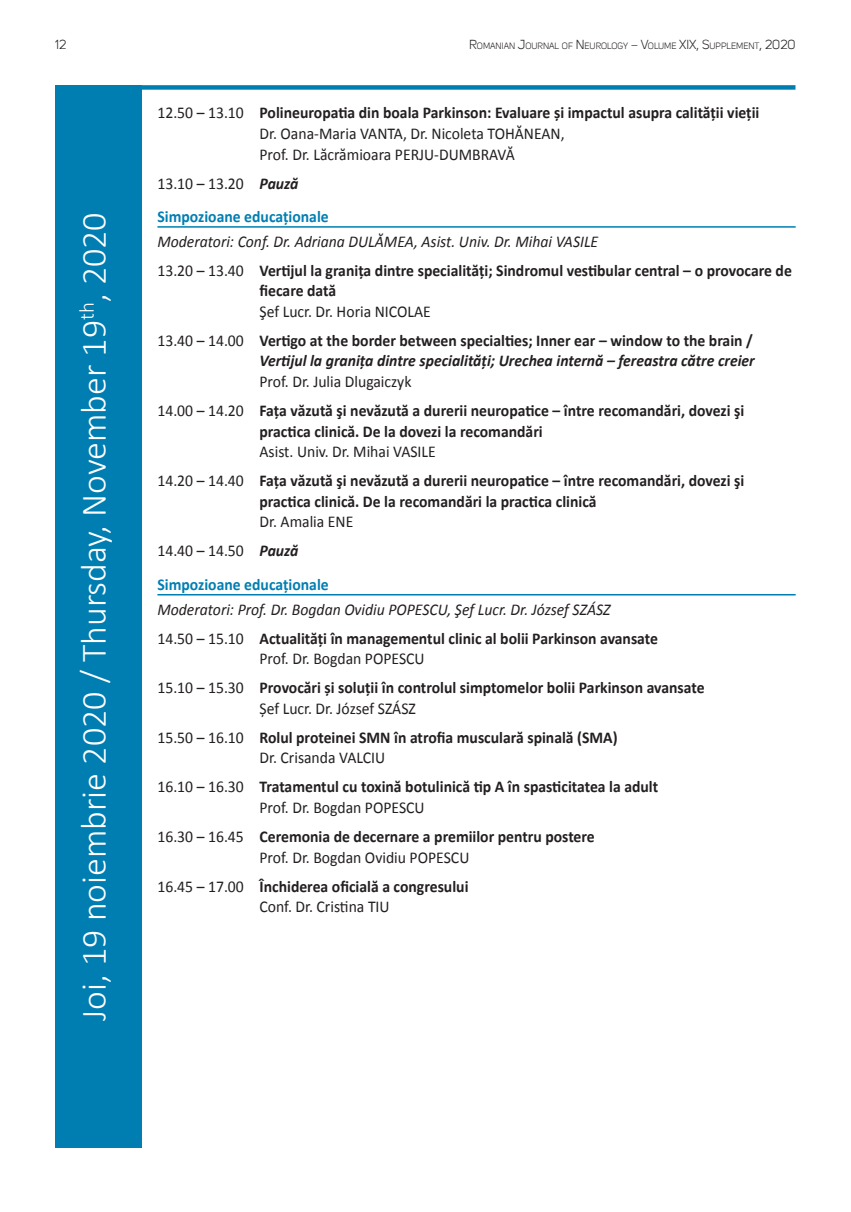
<style>
.page{position:relative;width:851px;height:1212px;background:#fff}
.page>*{position:absolute;margin:0;border:0;box-sizing:border-box;transform-origin:0 0}
.t1{font:300 36px "Calibri";color:#fff}
.t2{font:700 16.5px/29.1px "Calibri";color:#231f20;scale:.95 1}
.t3{font:16.5px/20.5px "Calibri";color:#231f20;scale:.95 1}
.t4{font:italic 16.5px/29.1px "Calibri";color:#231f20;scale:.95 1}
.t5{font:italic 700 16.5px "Calibri";color:#231f20;scale:.95 1}
.t6{font:700 16.5px/33.3px "Calibri";color:#007eb2;scale:.95 1}
.t7{font:12.75px "Uni Sans";color:#231f20}
.t8{font:8.85px "Uni Sans";color:#231f20}
.s1{font-size:12.75px}
.s2{font-weight:700}
.s3{font-weight:400;color:#231f20}
.s4{font-style:italic;color:#231f20}
.s5{font-weight:400;font-style:italic}
.s6{font-weight:400}
.s7{font-weight:700;font-style:italic}
.s8{font-style:normal}
.s9{font-weight:700;font-style:normal}
</style>
<div class="page">
<div style="left:55px;top:85px;width:87px;height:1063px;background:#007eb2"></div>
<hr style="left:157px;top:226px;width:638px;height:2px;background:#007eb2">
<hr style="left:157px;top:594px;width:638px;height:1px;background:#007eb2">
<div style="left:55px;top:85px;width:740px;height:5px;background:#007eb2"></div>
<p class="t7" style="left:55px;top:38px;width:13px">12</p>
<p class="t8" style="left:469px;top:41px;width:328px"><span class="s1">R</span>OMANIAN <span class="s1">J</span>OURNAL OF <span class="s1">N</span> EUROLOGY <span class="s1">– V</span>OLUME <span class="s1">XIX,</span> <span class="s1">S</span>UPPLEMENT<span class="s1">, 2020</span></p>
<h1 class="t1" style="left:71px;top:1021px;width:810px;rotate:-90deg">Joi, 19 noiembrie 2020 / Thursday, November 19<sup>th</sup>, 2020</h1>
<p class="t3" style="left:259px;top:102px;width:527px;text-indent:-102px">12.50 – 13.10 <span class="s2">Polineuropatia din boala Parkinson: Evaluare și impactul asupra calității vieții<br></span>Dr. Oana-Maria VANTA, Dr. Nicoleta TOHĂNEAN,<br>Prof. Dr. Lăcrămioara PERJU-DUMBRAVĂ</p>
<p class="t6" style="left:157px;top:166px;width:182px"><span class="s3">13.10 – 13.20</span> <span class="s4">Pauză<br></span>Simpozioane educaționale</p>
<p class="t2" style="left:157px;top:226px;width:669px"><span class="s5">Moderatori: Conf. Dr. Adriana DULĂMEA, Asist. Univ. Dr. Mihai VASILE<br></span><span class="s6">13.20 – 13.40</span> Vertijul la granița dintre specialități; Sindromul vestibular central – o provocare de</p>
<p class="t2" style="left:259px;top:275px;width:82px">fiecare dată</p>
<p class="t2" style="left:157px;top:296px;width:628px;text-indent:102px"><span class="s6">Şef Lucr. Dr. Horia NICOLAE<br>13.40 – 14.00</span> Vertigo at the border between specialties; Inner ear – window to the brain /</p>
<p class="t5" style="left:259px;top:351px;width:523px">Vertijul la graniţa dintre specialităţi; Urechea internă – fereastra către creier</p>
<p class="t2" style="left:157px;top:366px;width:619px;text-indent:102px"><span class="s6">Prof. Dr. Julia Dlugaiczyk<br>14.00 – 14.20</span> Faţa văzută şi nevăzută a durerii neuropatice – între recomandări, dovezi şi</p>
<p class="t2" style="left:259px;top:416px;width:299px">practica clinică. De la dovezi la recomandări</p>
<p class="t2" style="left:157px;top:436px;width:619px;text-indent:102px"><span class="s6">Asist. Univ. Dr. Mihai VASILE<br>14.20 – 14.40</span> Faţa văzută şi nevăzută a durerii neuropatice – între recomandări, dovezi şi</p>
<p class="t2" style="left:259px;top:486px;width:356px">practica clinică. De la recomandări la practica clinică</p>
<p class="t3" style="left:157px;top:506px;width:208px;line-height:29.1px;text-indent:102px">Dr. Amalia ENE<br>14.40 – 14.50 <span class="s7">Pauză</span></p>
<p class="t6" style="left:157px;top:567px;width:182px">Simpozioane educaționale</p>
<p class="t4" style="left:157px;top:594px;width:528px">Moderatori: Prof. Dr. Bogdan Ovidiu POPESCU, Şef Lucr. Dr. József SZÁSZ<br><span class="s8">14.50 – 15.10</span> <span class="s9">Actualități în managementul clinic al bolii Parkinson avansate</span></p>
<p class="t2" style="left:157px;top:643px;width:577px;text-indent:102px"><span class="s6">Prof. Dr. Bogdan POPESCU<br>15.10 – 15.30</span> Provocări și soluții în controlul simptomelor bolii Parkinson avansate</p>
<p class="t2" style="left:157px;top:693px;width:486px;text-indent:102px"><span class="s6">Șef Lucr. Dr. József SZÁSZ<br>15.50 – 16.10</span> Rolul proteinei SMN în atrofia musculară spinală (SMA)</p>
<p class="t2" style="left:157px;top:742px;width:528px;text-indent:102px"><span class="s6">Dr. Crisanda VALCIU<br>16.10 – 16.30</span> Tratamentul cu toxină botulinică tip A în spasticitatea la adult</p>
<p class="t2" style="left:157px;top:792px;width:462px;text-indent:102px"><span class="s6">Prof. Dr. Bogdan POPESCU<br>16.30 – 16.45</span> Ceremonia de decernare a premiilor pentru postere</p>
<p class="t3" style="left:157px;top:842px;width:330px;line-height:29.1px;text-align:right">Prof. Dr. Bogdan Ovidiu POPESCU<br>16.45 – 17.00 <span class="s2">Închiderea oficială a congresului</span></p>
<p class="t3" style="left:259px;top:895px;width:138px">Conf. Dr. Cristina TIU</p>
</div>
